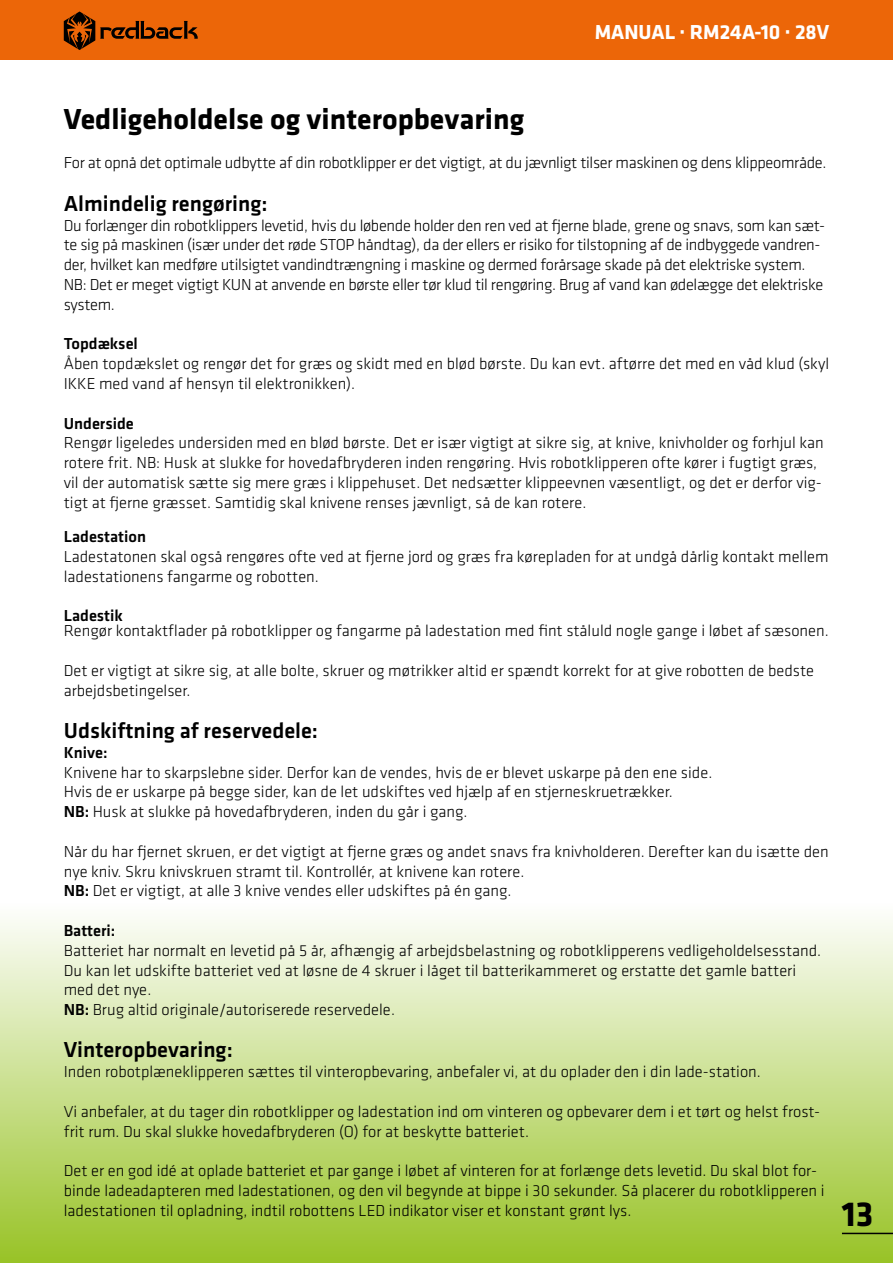
<style>
.page{position:relative;width:893px;height:1263px;background:#fff}
.page>*{position:absolute;margin:0;border:0;box-sizing:border-box;transform-origin:0 0}
.t1{font:700 36px "Klavika";color:#000}
.t2{font:700 30px "Klavika";color:#000}
.t3{font:500 22.5px "Klavika";color:#000}
.t4{font:700 21px "Klavika";color:#fff}
.t5{font:300 16.5px/19.8px "Klavika";color:#000}
.t6{font:300 16.5px/19.8px "Klavika";letter-spacing:-.02em;color:#000}
.t7{font:500 16.5px "Klavika";color:#000}
.s1{font-weight:500}
</style>
<div class="page">
<div style="left:0;top:904px;width:893px;height:359px;background:linear-gradient(to bottom,#fefefd,#98c327)"></div>
<div style="left:0;top:0;width:893px;height:60px;background:#ec6608"></div>
<svg style="left:64px;top:11px;width:134px;height:39px"></svg>
<hr style="left:842px;top:1233px;width:51px;height:1px;background:#000">
<p class="t4" style="left:595px;top:16px;width:236px">MANUAL · RM24A-10 · 28V</p>
<h2 class="t2" style="left:64px;top:97px;width:462px">Vedligeholdelse og vinteropbevaring</h2>
<p class="t6" style="left:64px;top:153px;width:764px">For at opnå det optimale udbytte af din robotklipper er det vigtigt, at du jævnligt tilser maskinen og dens klippeområde.</p>
<h3 class="t3" style="left:64px;top:188px;width:205px">Almindelig rengøring:</h3>
<p class="t6" style="left:64px;top:215px;width:763px">Du forlænger din robotklippers levetid, hvis du løbende holder den ren ved at fjerne blade, grene og snavs, som kan sæt&shy;te sig på maskinen (især under det røde STOP håndtag), da der ellers er risiko for tilstopning af de indbyggede vandren&shy;der, hvilket kan medføre utilsigtet vandindtrængning i maskine og dermed forårsage skade på det elektriske system.<br>NB: Det er meget vigtigt KUN at anvende en børste eller tør klud til rengøring. Brug af vand kan ødelægge det elektriske system.</p>
<p class="t7" style="left:64px;top:333px;width:76px">Topdæksel</p>
<p class="t5" style="left:64px;top:354px;width:767px">Åben topdækslet og rengør det for græs og skidt med en blød børste. Du kan evt. aftørre det med en våd klud (skyl<br>IKKE med vand af hensyn til elektronikken).</p>
<p class="t7" style="left:64px;top:412px;width:72px">Underside</p>
<p class="t5" style="left:64px;top:433px;width:761px">Rengør ligeledes undersiden med en blød børste. Det er især vigtigt at sikre sig, at knive, knivholder og forhjul kan rotere frit. NB: Husk at slukke for hovedafbryderen inden rengøring. Hvis robotklipperen ofte kører i fugtigt græs, vil der automatisk sætte sig mere græs i klippehuset. Det nedsætter klippeevnen væsentligt, og det er derfor vig&shy;tigt at fjerne græsset. Samtidig skal knivene renses jævnligt, så de kan rotere.</p>
<p class="t7" style="left:64px;top:526px;width:84px">Ladestation</p>
<p class="t5" style="left:64px;top:546px;width:766px">Ladestatonen skal også rengøres ofte ved at fjerne jord og græs fra kørepladen for at undgå dårlig kontakt mellem ladestationens fangarme og robotten.</p>
<p class="t7" style="left:64px;top:605px;width:61px">Ladestik</p>
<p class="t5" style="left:64px;top:621px;width:766px">Rengør kontaktflader på robotklipper og fangarme på ladestation med fint ståluld nogle gange i løbet af sæsonen.</p>
<p class="t5" style="left:64px;top:660px;width:752px">Det er vigtigt at sikre sig, at alle bolte, skruer og møtrikker altid er spændt korrekt for at give robotten de bedste arbejdsbetingelser.</p>
<h3 class="t3" style="left:64px;top:715px;width:256px">Udskiftning af reservedele:</h3>
<p class="t7" style="left:64px;top:741px;width:45px">Knive:</p>
<p class="t5" style="left:64px;top:762px;width:650px">Knivene har to skarpslebne sider. Derfor kan de vendes, hvis de er blevet uskarpe på den ene side.<br>Hvis de er uskarpe på begge sider, kan de let udskiftes ved hjælp af en stjerneskruetrækker.<br><span class="s1">NB:</span> Husk at slukke på hovedafbryderen, inden du går i gang.</p>
<p class="t5" style="left:64px;top:841px;width:766px">Når du har fjernet skruen, er det vigtigt at fjerne græs og andet snavs fra knivholderen. Derefter kan du isætte den nye kniv. Skru knivskruen stramt til. Kontrollér, at knivene kan rotere.<br><span class="s1">NB:</span> Det er vigtigt, at alle 3 knive vendes eller udskiftes på én gang.</p>
<p class="t7" style="left:64px;top:919px;width:53px">Batteri:</p>
<p class="t5" style="left:64px;top:940px;width:759px">Batteriet har normalt en levetid på 5 år, afhængig af arbejdsbelastning og robotklipperens vedligeholdelsesstand.<br>Du kan let udskifte batteriet ved at løsne de 4 skruer i låget til batterikammeret og erstatte det gamle batteri med det nye.<br><span class="s1">NB:</span> Brug altid originale/autoriserede reservedele.</p>
<h3 class="t3" style="left:64px;top:1035px;width:171px">Vinteropbevaring:</h3>
<p class="t5" style="left:64px;top:1062px;width:699px">Inden robotplæneklipperen sættes til vinteropbevaring, anbefaler vi, at du oplader den i din lade-station.</p>
<p class="t5" style="left:64px;top:1101px;width:758px">Vi anbefaler, at du tager din robotklipper og ladestation ind om vinteren og opbevarer dem i et tørt og helst frost&shy;frit rum. Du skal slukke hovedafbryderen (O) for at beskytte batteriet.</p>
<p class="t5" style="left:64px;top:1161px;width:762px">Det er en god idé at oplade batteriet et par gange i løbet af vinteren for at forlænge dets levetid. Du skal blot for&shy;binde ladeadapteren med ladestationen, og den vil begynde at bippe i 30 sekunder. Så placerer du robotklipperen i ladestationen til opladning, indtil robottens LED indikator viser et konstant grønt lys.</p>
<h1 class="t1" style="left:842px;top:1188px;width:33px">13</h1>
</div>
